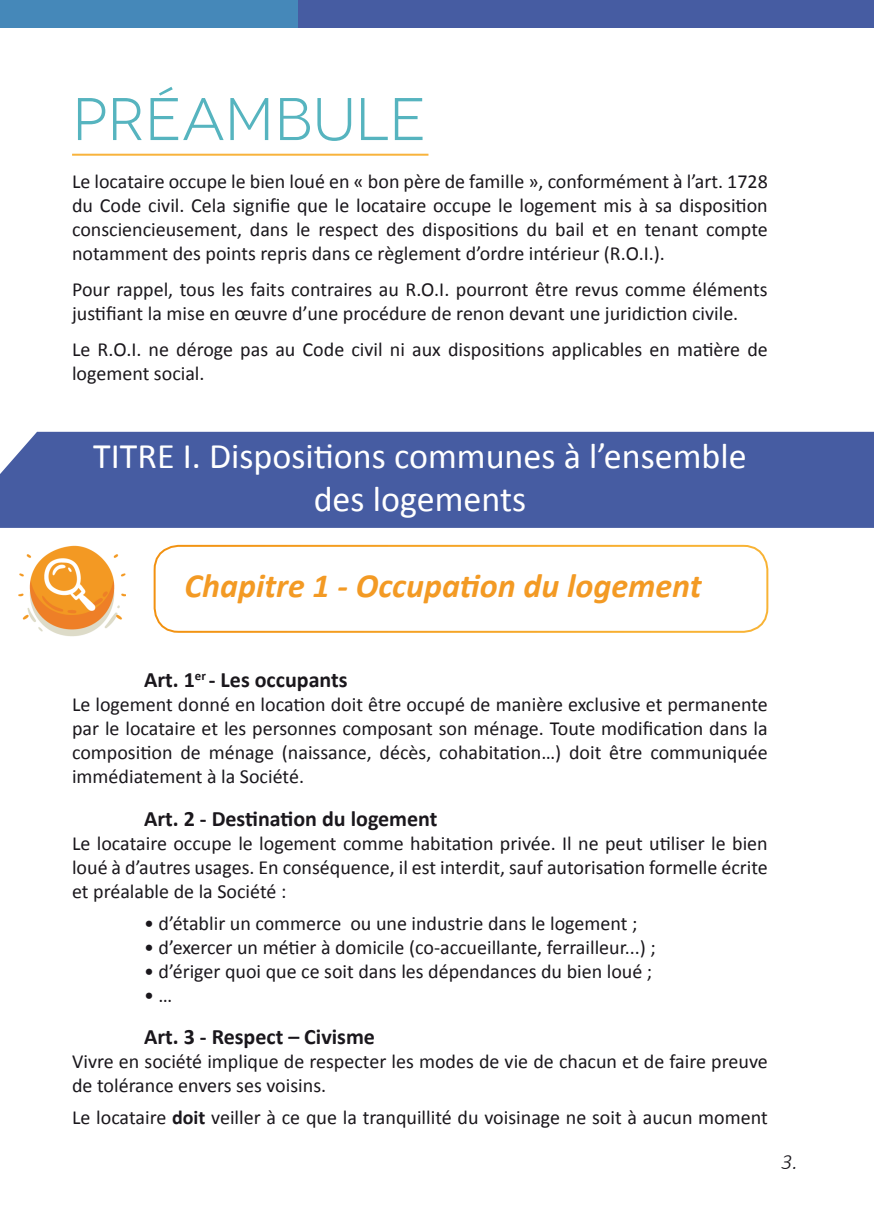
<style>
.page{position:relative;width:874px;height:1225px;background:#fff}
.page>*{position:absolute;margin:0;border:0;box-sizing:border-box;transform-origin:0 0}
.t1{font:60px "Novecentowide";color:#56b4bf}
.t2{font:36px/43.2px "Calibri";color:#fff;text-align:center}
.t3{font:italic 700 34px "Calibri";color:#f39a24}
.t4{font:700 22px "Calibri";color:#1a171c}
.t5{font:italic 300 22px "Calibri";color:#1a171c}
.t6{font:20px/24px "Calibri";color:#1a171c;text-align:justify}
.s1{font-weight:700}
</style>
<div class="page">
<hr style="left:72px;top:154px;width:356px;height:2px;background:#f8b33c">
<img style="left:19px;top:545px;width:106px;height:92px">
<div style="left:0;top:432px;width:873px;height:96px;background:#465ca2"></div>
<div style="left:293px;top:0;width:580px;height:27px;background:#465ca2"></div>
<div style="left:0;top:0;width:298px;height:27px;background:#4588b9"></div>
<div style="left:153px;top:545px;width:615px;height:88px;border:2px solid #fff;border-radius:24px"></div>
<p class="t1" style="left:72px;top:84px;width:355px">PRÉAMBULE</p>
<p class="t6" style="left:72px;top:169px;width:697px">Le locataire occupe le bien loué en « bon père de famille », conformément à l’art. 1728 du Code civil. Cela signifie que le locataire occupe le logement mis à sa disposition consciencieusement, dans le respect des dispositions du bail et en tenant compte notamment des points repris dans ce règlement d’ordre intérieur (R.O.I.).</p>
<p class="t6" style="left:72px;top:277px;width:697px">Pour rappel, tous les faits contraires au R.O.I. pourront être revus comme éléments justifiant la mise en œuvre d’une procédure de renon devant une juridiction civile.</p>
<p class="t6" style="left:72px;top:337px;width:697px">Le R.O.I. ne déroge pas au Code civil ni aux dispositions applicables en matière de logement social.</p>
<p class="t2" style="left:93px;top:434px;width:654px">TITRE I. Dispositions communes à l’ensemble des logements</p>
<p class="t3" style="left:184px;top:564px;width:518px">Chapitre 1 - Occupation du logement</p>
<p class="t4" style="left:144px;top:665px;width:205px">Art. 1<sup>er</sup> - Les occupants</p>
<p class="t6" style="left:72px;top:692px;width:697px">Le logement donné en location doit être occupé de manière exclusive et permanente par le locataire et les personnes composant son ménage. Toute modification dans la composition de ménage (naissance, décès, cohabitation…) doit être communiquée immédiatement à la Société.</p>
<p class="t4" style="left:144px;top:804px;width:295px">Art. 2 - Destination du logement</p>
<p class="t6" style="left:72px;top:831px;width:697px">Le locataire occupe le logement comme habitation privée. Il ne peut utiliser le bien loué à d’autres usages. En conséquence, il est interdit, sauf autorisation formelle écrite et préalable de la Société :</p>
<p class="t6" style="left:144px;top:911px;width:494px">• d’établir un commerce ou une industrie dans le logement ;</p>
<p class="t6" style="left:144px;top:935px;width:513px">• d’exercer un métier à domicile (co-accueillante, ferrailleur...) ;</p>
<p class="t6" style="left:144px;top:959px;width:509px">• d’ériger quoi que ce soit dans les dépendances du bien loué ;</p>
<p class="t6" style="left:144px;top:983px;width:30px">• …</p>
<p class="t4" style="left:144px;top:1022px;width:232px">Art. 3 - Respect – Civisme</p>
<p class="t6" style="left:72px;top:1049px;width:697px">Vivre en société implique de respecter les modes de vie de chacun et de faire preuve de tolérance envers ses voisins.</p>
<p class="t6" style="left:72px;top:1105px;width:697px">Le locataire <span class="s1">doit</span> veiller à ce que la tranquillité du voisinage ne soit à aucun moment</p>
<p class="t5" style="left:780px;top:1147px;width:18px">3.</p>
</div>
